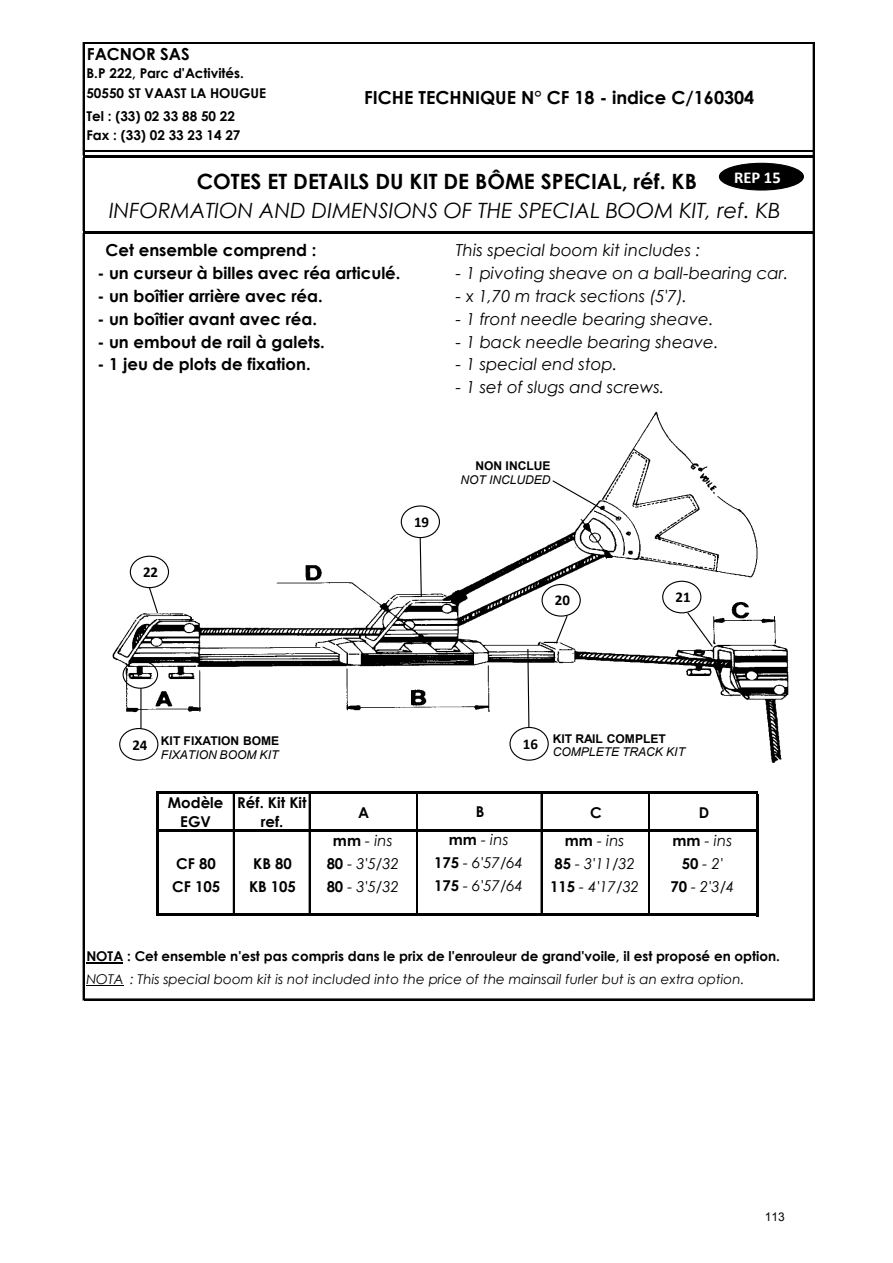
<style>
.page{position:relative;width:893px;height:1263px;background:#fff}
.page>*{position:absolute;margin:0;border:0;box-sizing:border-box;transform-origin:0 0}
.t1{font:21px "Century Gothic";color:#000}
.t2{font:700 21px "Century Gothic";color:#000}
.t3{font:700 18px "Century Gothic";color:#000}
.t4{font:16.5px "Century Gothic";color:#000}
.t5{font:700 16.5px "Century Gothic";color:#000}
.t6{font:700 16.5px "Calibri";color:#fff}
.t7{font:15px "Century Gothic";color:#000}
.t8{font:700 15px/19.5px "Century Gothic";color:#000;text-align:center}
.t9{font:700 15px "Calibri";color:#000}
.t10{font:700 13.5px "Century Gothic";color:#000}
.t11{font:13.5px "Century Gothic";color:#000}
.t12{font:italic 12.15px "Arial";color:#000}
.t13{font:700 12px "Arial";color:#000}
.t14{font:italic 12px "Arial";letter-spacing:-.005em;color:#000}
.t15{font:12px "Arial";color:#000}
.s1{font-weight:700}
</style>
<div class="page">
<hr style="left:86px;top:962px;width:37px;height:1px;background:#000">
<hr style="left:86px;top:985px;width:38px;height:1px;background:#000">
<hr style="left:83px;top:43px;width:1px;height:112px;background:#000">
<hr style="left:813px;top:44px;width:1px;height:111px;background:#000">
<hr style="left:83px;top:158px;width:1px;height:73px;background:#000">
<hr style="left:813px;top:158px;width:1px;height:73px;background:#000">
<hr style="left:233px;top:794px;width:2px;height:35px;background:#000">
<hr style="left:309px;top:794px;width:1px;height:35px;background:#000">
<hr style="left:416px;top:794px;width:1px;height:35px;background:#000">
<hr style="left:417px;top:794px;width:1px;height:35px;background:#000">
<hr style="left:541px;top:794px;width:1px;height:35px;background:#000">
<hr style="left:648px;top:794px;width:1px;height:35px;background:#000">
<hr style="left:649px;top:794px;width:1px;height:35px;background:#000">
<hr style="left:83px;top:233px;width:1px;height:767px;background:#000">
<hr style="left:813px;top:233px;width:1px;height:767px;background:#000">
<hr style="left:156px;top:791px;width:2px;height:125px;background:#000">
<hr style="left:233px;top:832px;width:2px;height:81px;background:#000">
<hr style="left:309px;top:832px;width:1px;height:81px;background:#000">
<hr style="left:416px;top:832px;width:1px;height:81px;background:#000">
<hr style="left:417px;top:832px;width:1px;height:81px;background:#000">
<hr style="left:541px;top:832px;width:1px;height:81px;background:#000">
<hr style="left:648px;top:832px;width:1px;height:81px;background:#000">
<hr style="left:649px;top:832px;width:1px;height:81px;background:#000">
<hr style="left:755px;top:794px;width:3px;height:122px;background:#000">
<hr style="left:85px;top:42px;width:729px;height:1px;background:#000">
<hr style="left:84px;top:43px;width:730px;height:1px;background:#000">
<hr style="left:84px;top:150px;width:730px;height:2px;background:#000">
<hr style="left:83px;top:155px;width:731px;height:3px;background:#000">
<hr style="left:83px;top:231px;width:731px;height:2px;background:#000">
<hr style="left:158px;top:791px;width:600px;height:3px;background:#000">
<hr style="left:158px;top:829px;width:600px;height:3px;background:#000">
<hr style="left:158px;top:913px;width:600px;height:3px;background:#000">
<hr style="left:84px;top:998px;width:730px;height:2px;background:#000">
<img style="left:112px;top:411px;width:677px;height:352px">
<div style="left:439px;top:461px;width:143px;height:58px;background:#fff"></div>
<div style="left:607px;top:558px;width:18px;height:21px;background:#fff"></div>
<div style="left:719px;top:163px;width:84px;height:27px;background:#000;border-radius:50%"></div>
<div style="left:719px;top:163px;width:85px;height:27px;border:1px solid #000;border-radius:50%"></div>
<svg style="left:419px;top:538px;width:3px;height:59px"></svg>
<svg style="left:552px;top:479px;width:67px;height:40px"></svg>
<div style="left:123px;top:660px;width:35px;height:29px;border:1px solid #000;border-radius:50%"></div>
<hr style="left:140px;top:688px;width:2px;height:47px;background:#000">
<svg style="left:527px;top:648px;width:3px;height:79px"></svg>
<div style="left:401px;top:506px;width:38px;height:31px;background:#fff;border-radius:50%"></div>
<div style="left:401px;top:505px;width:39px;height:33px;border:1px solid #000;border-radius:50%"></div>
<div style="left:510px;top:727px;width:38px;height:33px;background:#fff;border-radius:50%"></div>
<div style="left:509px;top:727px;width:40px;height:33px;border:1px solid #000;border-radius:50%"></div>
<div style="left:120px;top:728px;width:38px;height:32px;background:#fff;border-radius:50%"></div>
<div style="left:119px;top:728px;width:39px;height:32px;border:1px solid #000;border-radius:50%"></div>
<div style="left:130px;top:556px;width:38px;height:31px;background:#fff;border-radius:50%"></div>
<div style="left:130px;top:555px;width:39px;height:33px;border:1px solid #000;border-radius:50%"></div>
<svg style="left:148px;top:586px;width:11px;height:28px"></svg>
<div style="left:663px;top:581px;width:38px;height:32px;background:#fff;border-radius:50%"></div>
<div style="left:662px;top:580px;width:39px;height:33px;border:1px solid #000;border-radius:50%"></div>
<svg style="left:686px;top:611px;width:28px;height:37px"></svg>
<div style="left:542px;top:584px;width:38px;height:32px;background:#fff;border-radius:50%"></div>
<div style="left:541px;top:584px;width:40px;height:32px;border:1px solid #000;border-radius:50%"></div>
<svg style="left:555px;top:614px;width:13px;height:31px"></svg>
<p class="t5" style="left:87px;top:43px;width:104px">FACNOR SAS</p>
<p class="t10" style="left:86px;top:65px;width:159px">B.P 222, Parc d'Activités.</p>
<p class="t10" style="left:86px;top:84px;width:181px">50550 ST VAAST LA HOUGUE</p>
<p class="t10" style="left:86px;top:107px;width:150px">Tel : (33) 02 33 88 50 22</p>
<p class="t10" style="left:86px;top:127px;width:156px">Fax : (33) 02 33 23 14 27</p>
<p class="t2" style="left:197px;top:168px;width:502px">COTES ET DETAILS DU KIT DE BÔME SPECIAL, réf. KB</p>
<p class="t1" style="left:109px;top:197px;width:673px">INFORMATION AND DIMENSIONS OF THE SPECIAL BOOM KIT, ref. KB</p>
<p class="t5" style="left:105px;top:239px;width:212px">Cet ensemble comprend :</p>
<p class="t4" style="left:456px;top:239px;width:246px">This special boom kit includes :</p>
<p class="t5" style="left:97px;top:262px;width:305px">- un curseur à billes avec réa articulé.</p>
<p class="t4" style="left:456px;top:262px;width:334px">- 1 pivoting sheave on a ball-bearing car.</p>
<p class="t5" style="left:97px;top:285px;width:227px">- un boîtier arrière avec réa.</p>
<p class="t4" style="left:456px;top:285px;width:233px">- x 1,70 m track sections (5'7).</p>
<p class="t5" style="left:97px;top:308px;width:221px">- un boîtier avant avec réa.</p>
<p class="t4" style="left:456px;top:308px;width:259px">- 1 front needle bearing sheave.</p>
<p class="t5" style="left:97px;top:331px;width:229px">- un embout de rail à galets.</p>
<p class="t4" style="left:456px;top:331px;width:264px">- 1 back needle bearing sheave.</p>
<p class="t5" style="left:97px;top:354px;width:215px">- 1 jeu de plots de fixation.</p>
<p class="t4" style="left:456px;top:354px;width:163px">- 1 special end stop.</p>
<p class="t4" style="left:456px;top:377px;width:210px">- 1 set of slugs and screws.</p>
<p class="t3" style="left:364px;top:86px;width:392px">FICHE TECHNIQUE N° CF 18 - indice C/160304</p>
<p class="t6" style="left:734px;top:171px;width:48px">REP 15</p>
<p class="t9" style="left:143px;top:566px;width:17px">22</p>
<p class="t9" style="left:414px;top:516px;width:17px">19</p>
<p class="t13" style="left:475px;top:457px;width:76px">NON INCLUE</p>
<p class="t14" style="left:460px;top:471px;width:92px">NOT INCLUDED</p>
<p class="t9" style="left:555px;top:594px;width:17px">20</p>
<p class="t9" style="left:675px;top:591px;width:17px">21</p>
<p class="t13" style="left:161px;top:732px;width:120px">KIT FIXATION BOME</p>
<p class="t12" style="left:161px;top:746px;width:119px">FIXATION BOOM KIT</p>
<p class="t9" style="left:132px;top:738px;width:17px">24</p>
<p class="t9" style="left:523px;top:737px;width:17px">16</p>
<p class="t13" style="left:553px;top:730px;width:115px">KIT RAIL COMPLET</p>
<p class="t12" style="left:553px;top:744px;width:134px">COMPLETE TRACK KIT</p>
<p class="t8" style="left:168px;top:792px;width:57px">Modèle<br>EGV</p>
<p class="t8" style="left:237px;top:792px;width:71px">Réf. Kit Kit ref.</p>
<p class="t8" style="left:358px;top:802px;width:13px">A</p>
<p class="t8" style="left:590px;top:802px;width:13px">C</p>
<p class="t8" style="left:699px;top:802px;width:12px">D</p>
<p class="t7" style="left:333px;top:831px;width:61px"><span class="s1">mm</span> - ins</p>
<p class="t7" style="left:565px;top:831px;width:61px"><span class="s1">mm</span> - ins</p>
<p class="t7" style="left:672px;top:831px;width:61px"><span class="s1">mm</span> - ins</p>
<p class="t8" style="left:176px;top:853px;width:41px">CF 80</p>
<p class="t8" style="left:253px;top:853px;width:40px">KB 80</p>
<p class="t7" style="left:327px;top:854px;width:74px"><span class="s1">80</span> - 3'5/32</p>
<p class="t7" style="left:554px;top:854px;width:82px"><span class="s1">85</span> - 3'11/32</p>
<p class="t7" style="left:682px;top:854px;width:43px"><span class="s1">50</span> - 2'</p>
<p class="t8" style="left:172px;top:876px;width:49px">CF 105</p>
<p class="t8" style="left:249px;top:876px;width:48px">KB 105</p>
<p class="t7" style="left:327px;top:876px;width:74px"><span class="s1">80</span> - 3'5/32</p>
<p class="t7" style="left:550px;top:876px;width:90px"><span class="s1">115</span> - 4'17/32</p>
<p class="t7" style="left:670px;top:876px;width:66px"><span class="s1">70</span> - 2'3/4</p>
<p class="t8" style="left:476px;top:801px;width:10px">B</p>
<p class="t7" style="left:449px;top:830px;width:61px"><span class="s1">mm</span> - ins</p>
<p class="t7" style="left:434px;top:853px;width:90px"><span class="s1">175</span> - 6'57/64</p>
<p class="t7" style="left:434px;top:876px;width:90px"><span class="s1">175</span> - 6'57/64</p>
<p class="t10" style="left:86px;top:947px;width:695px">NOTA : Cet ensemble n'est pas compris dans le prix de l'enrouleur de grand'voile, il est proposé en option.</p>
<p class="t11" style="left:86px;top:970px;width:659px">NOTA : This special boom kit is not included into the price of the mainsail furler but is an extra option.</p>
<p class="t15" style="left:765px;top:1209px;width:22px">113</p>
</div>
